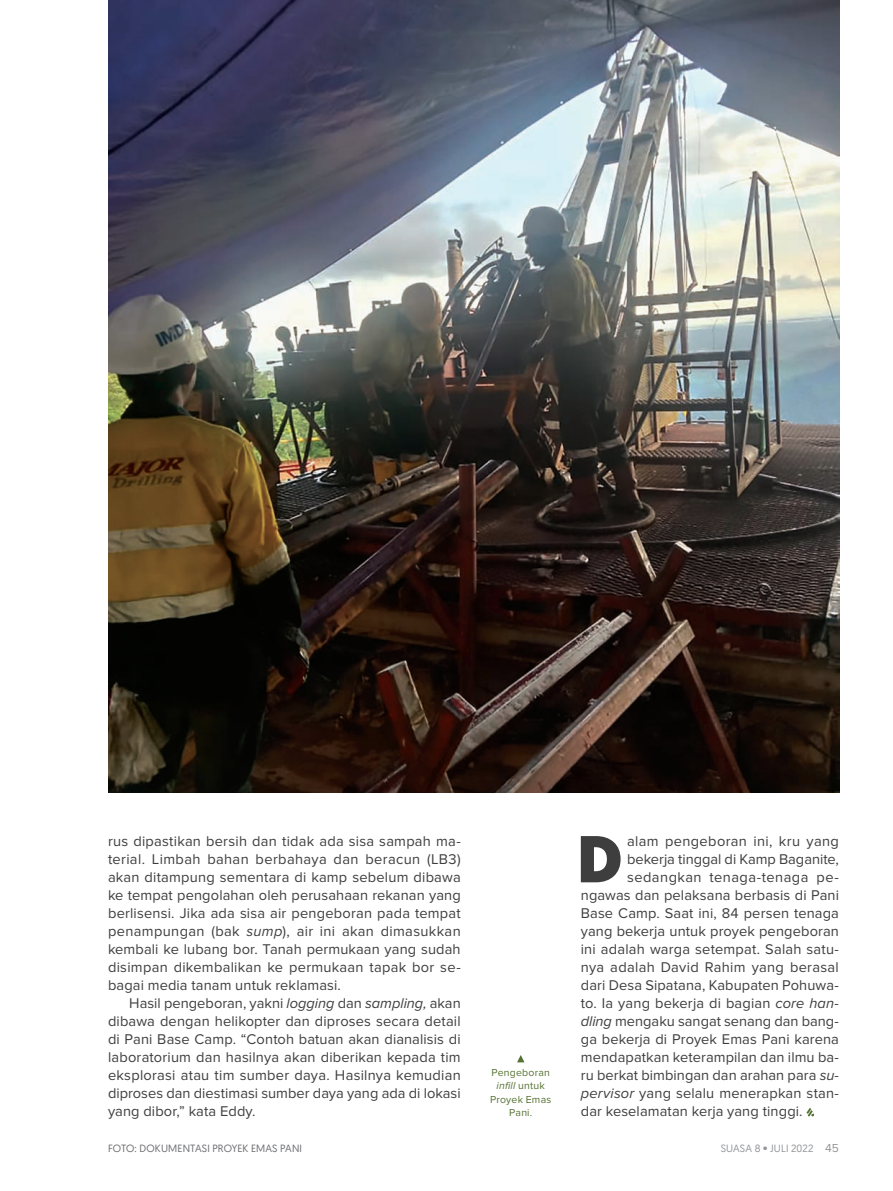
<style>
.page{position:relative;width:893px;height:1191px;background:#fff}
.page>*{position:absolute;margin:0;border:0;box-sizing:border-box;transform-origin:0 0}
.BODY_FIRST{font:900 66px "Geomanist";color:#3e3e3f}
.BODY_TEXT{font:14.7px/18px "Proxima Nova";letter-spacing:.01em;color:#3e3e3f;text-align:justify}
.BODY_FIRST-2{font:14.7px "Proxima Nova";letter-spacing:.01em;color:#3e3e3f}
.BODY_FIRST-3{font:14.7px "Proxima Nova";letter-spacing:.03em;color:#3e3e3f}
.CAPTION_FOTO{font:10.5px/13.5px "Proxima Nova";letter-spacing:.02em;color:#567232;text-align:center}
.KREDIT_FOTO_RATA_KAN{font:10.5px "Geomanist";letter-spacing:.01em;color:#6c6d70}
.t1{font:10.5px "Geomanist";letter-spacing:.015em;color:#939598}
.s1{font-style:italic}
.s2{font-family:"Proxima Nova";font-size:12px}
</style>
<div class="page">
<img style="left:108px;top:0;width:731px;height:792px">
<svg style="left:806px;top:1108px;width:8px;height:8px"></svg>
<svg style="left:517px;top:1055px;width:7px;height:7px"></svg>
<p class="BODY_TEXT" style="left:108px;top:832px;width:354px">rus dipastikan bersih dan tidak ada sisa sampah ma&shy;terial. Limbah bahan berbahaya dan beracun (LB3) akan ditampung sementara di kamp sebelum dibawa ke tempat pengolahan oleh perusahaan rekanan yang berlisensi. Jika ada sisa air pengeboran pada tempat penampungan (bak <span class="s1">sump</span>), air ini akan dimasukkan kembali ke lubang bor. Tanah permukaan yang sudah disimpan dikembalikan ke permukaan tapak bor se&shy;bagai media tanam untuk reklamasi.</p>
<p class="BODY_TEXT" style="left:108px;top:994px;width:354px;text-indent:21px">Hasil pengeboran, yakni <span class="s1">logging</span> dan <span class="s1">sampling,</span> akan dibawa dengan helikopter dan diproses secara detail di Pani Base Camp. “Contoh batuan akan dianalisis di laboratorium dan hasilnya akan diberikan kepada tim eksplorasi atau tim sumber daya. Hasilnya kemudian diproses dan diestimasi sumber daya yang ada di lokasi yang dibor,” kata Eddy.</p>
<p class="KREDIT_FOTO_RATA_KAN" style="left:108px;top:1142px;width:196px">FOTO: DOKUMENTASI PROYEK EMAS PANI</p>
<p class="CAPTION_FOTO" style="left:490px;top:1065px;width:63px">Pengeboran <span class="s1">infill</span> untuk<br>Proyek Emas<br>Pani.</p>
<p class="BODY_FIRST" style="left:577px;top:814px;width:47px">D</p>
<p class="BODY_FIRST-2" style="left:627px;top:833px;width:213px">alam pengeboran ini, kru yang</p>
<p class="BODY_FIRST-2" style="left:627px;top:851px;width:213px">bekerja tinggal di Kamp Baganite,</p>
<p class="BODY_FIRST-3" style="left:627px;top:869px;width:213px">sedangkan tenaga-tenaga pe-</p>
<p class="BODY_FIRST-2" style="left:581px;top:887px;width:260px">ngawas dan pelaksana berbasis di Pani</p>
<p class="BODY_FIRST-2" style="left:581px;top:905px;width:260px">Base Camp. Saat ini, 84 persen tenaga</p>
<p class="BODY_FIRST-2" style="left:581px;top:923px;width:260px">yang bekerja untuk proyek pengeboran</p>
<p class="BODY_FIRST-2" style="left:581px;top:941px;width:260px">ini adalah warga setempat. Salah satu-</p>
<p class="BODY_FIRST-2" style="left:581px;top:959px;width:260px">nya adalah David Rahim yang berasal</p>
<p class="BODY_FIRST-2" style="left:581px;top:977px;width:260px">dari Desa Sipatana, Kabupaten Pohuwa-</p>
<p class="BODY_FIRST-2" style="left:581px;top:995px;width:260px">to. Ia yang bekerja di bagian <span class="s1">core han-</span></p>
<p class="BODY_FIRST-2" style="left:581px;top:1013px;width:260px"><span class="s1">dling</span> mengaku sangat senang dan bang-</p>
<p class="BODY_FIRST-2" style="left:581px;top:1031px;width:260px">ga bekerja di Proyek Emas Pani karena</p>
<p class="BODY_FIRST-2" style="left:581px;top:1049px;width:260px">mendapatkan keterampilan dan ilmu ba-</p>
<p class="BODY_FIRST-2" style="left:581px;top:1067px;width:260px">ru berkat bimbingan dan arahan para <span class="s1">su-</span></p>
<p class="BODY_FIRST-2" style="left:581px;top:1085px;width:260px"><span class="s1">pervisor</span> yang selalu menerapkan stan-</p>
<p class="BODY_FIRST-2" style="left:581px;top:1103px;width:223px">dar keselamatan kerja yang tinggi.</p>
<p class="t1" style="left:721px;top:1142px;width:120px">SUASA 8 • JULI 2022 <span class="s2">45</span></p>
</div>
